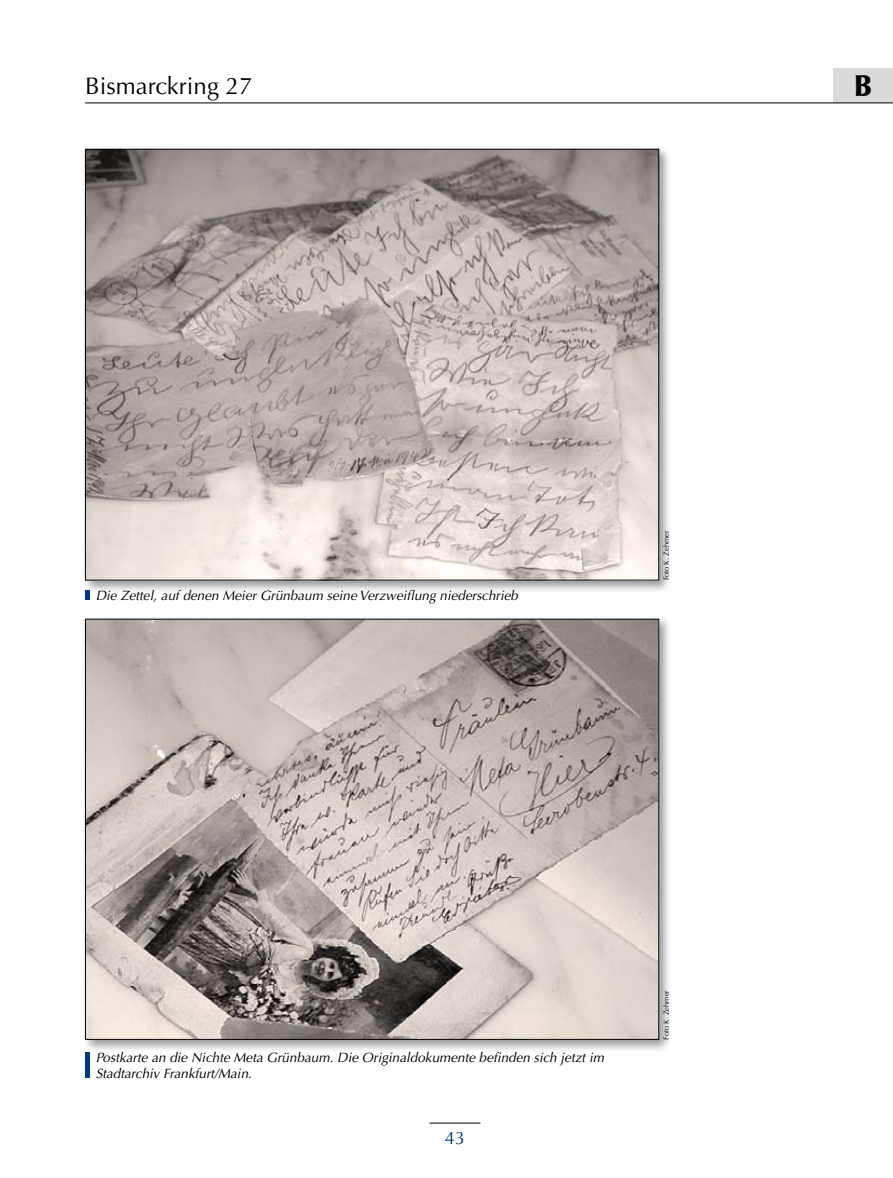
<style>
.page{position:relative;width:893px;height:1178px;background:#fff}
.page>*{position:absolute;margin:0;border:0;box-sizing:border-box;transform-origin:0 0}
.t1{font:900 30px "Optima";color:#000}
.t2{font:24px "Optima";color:#000}
.t3{font:18px "Optima";color:#003882}
.t4{font:italic 13.5px/16.5px "Optima";color:#000}
.t5{font:7.5px "Optima";color:#000}
</style>
<div class="page">
<hr style="left:429px;top:1123px;width:51px;height:1px;background:#000">
<div style="left:833px;top:68px;width:60px;height:35px;background:#d9dadb"></div>
<hr style="left:85px;top:103px;width:808px;height:1px;background:#000">
<hr style="left:85px;top:1052px;width:4px;height:26px;background:#003882">
<div style="left:82px;top:146px;width:590px;height:448px;background:#000;opacity:.4"></div>
<img style="left:87px;top:151px;width:570px;height:427px">
<hr style="left:85px;top:590px;width:4px;height:10px;background:#003882">
<div style="left:82px;top:616px;width:590px;height:437px;background:#000;opacity:.4"></div>
<img style="left:87px;top:621px;width:570px;height:417px">
<h2 class="t2" style="left:85px;top:72px;width:169px">Bismarckring 27</h2>
<h1 class="t1" style="left:854px;top:68px;width:20px">B</h1>
<p class="t4" style="left:96px;top:587px;width:424px">Die Zettel, auf denen Meier Grünbaum seine Verzweiflung niederschrieb</p>
<p class="t5" style="left:662px;top:580px;width:51px;rotate:-90deg">Foto K. Zehmer</p>
<p class="t4" style="left:96px;top:1049px;width:510px">Postkarte an die Nichte Meta Grünbaum. Die Originaldokumente befinden sich jetzt im<br>Stadtarchiv Frankfurt/Main.</p>
<h3 class="t3" style="left:445px;top:1128px;width:22px">43</h3>
<p class="t5" style="left:662px;top:1040px;width:51px;rotate:-90deg">Foto K. Zehmer</p>
</div>
